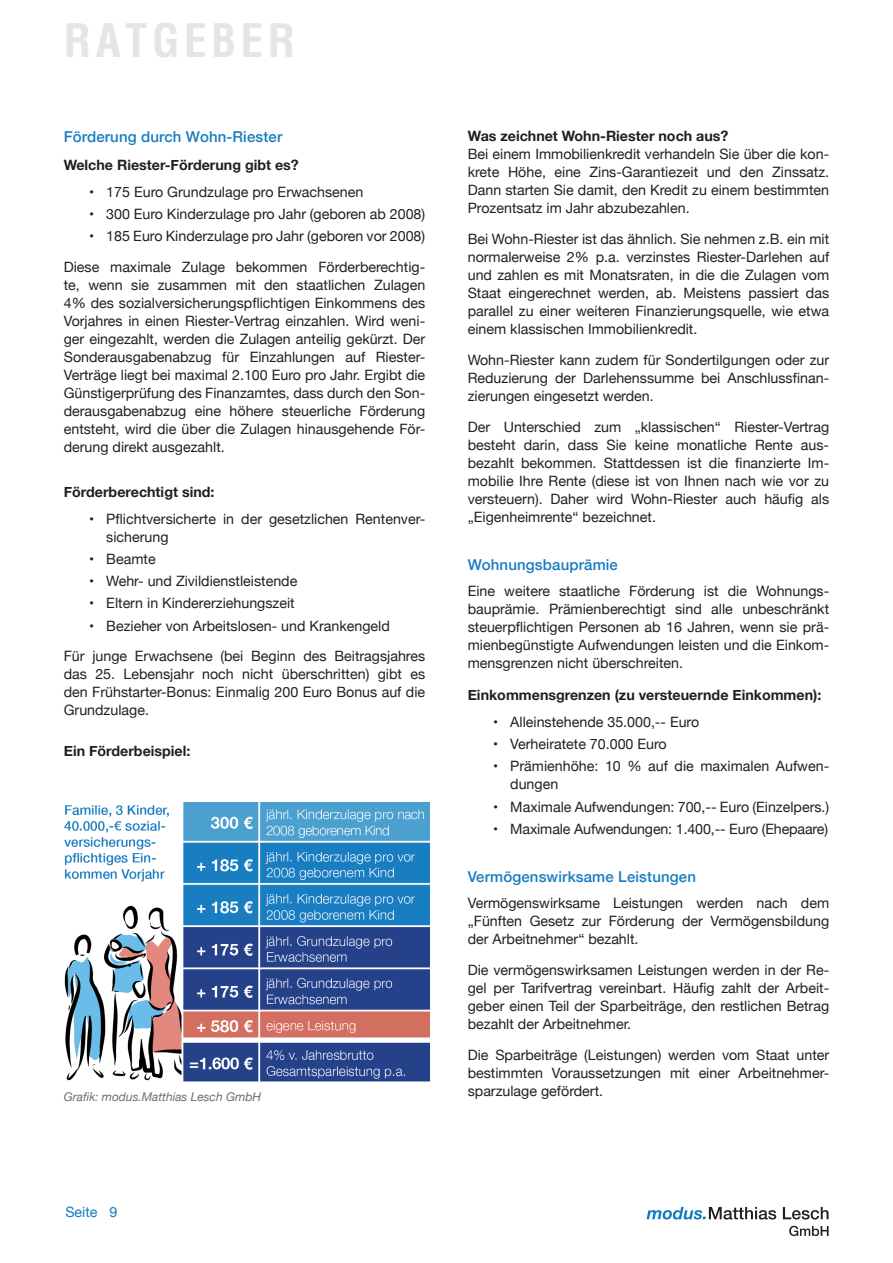
<style>
.page{position:relative;width:893px;height:1263px;background:#fff}
.page>*{position:absolute;margin:0;border:0;box-sizing:border-box;transform-origin:0 0}
.t1{font:700 condensed 45px "Helvetica";letter-spacing:.1em;color:#e6e4e5}
.t2{font:500 15px "Helvetica Neue";letter-spacing:.01em;color:#177dc2}
.t3{font:14.25px/18px "Helvetica Neue";color:#231f20;text-align:justify}
.t4{font:700 14.25px "Helvetica Neue";color:#231f20}
.t5{font:14.25px "Helvetica Neue";color:#147dc2}
.t6{font:italic 12px "Helvetica Neue";color:#6c6d70}
</style>
<div class="page">
<svg style="left:789px;top:1226px;width:40px;height:10px"></svg>
<svg style="left:646px;top:1207px;width:182px;height:12px"></svg>
<img style="left:64px;top:803px;width:365px;height:278px">
<h1 class="t1" style="left:64px;top:11px;width:233px">RATGEBER</h1>
<p class="t2" style="left:64px;top:125px;width:220px">Förderung durch Wohn-Riester</p>
<p class="t4" style="left:64px;top:154px;width:237px">Welche Riester-Förderung gibt es?</p>
<p class="t3" style="left:89px;top:183px;width:276px">• 175 Euro Grundzulage pro Erwachsenen</p>
<p class="t3" style="left:89px;top:206px;width:337px">• 300 Euro Kinderzulage pro Jahr (geboren ab 2008)</p>
<p class="t3" style="left:64px;top:222px;width:363px;line-height:30.8px;text-align:right">• 185 Euro Kinderzulage pro Jahr (geboren vor 2008)<br>Diese maximale Zulage bekommen Förderberechtig-</p>
<p class="t3" style="left:64px;top:277px;width:363px">te, wenn sie zusammen mit den staatlichen Zulagen 4% des sozialversicherungspflichtigen Einkommens des Vorjahres in einen Riester-Vertrag einzahlen. Wird weni&shy;ger eingezahlt, werden die Zulagen anteilig gekürzt. Der Sonderausgabenabzug für Einzahlungen auf Riester-Verträge liegt bei maximal 2.100 Euro pro Jahr. Ergibt die Günstigerprüfung des Finanzamtes, dass durch den Son&shy;derausgabenabzug eine höhere steuerliche Förderung entsteht, wird die über die Zulagen hinausgehende För&shy;derung direkt ausgezahlt.</p>
<p class="t4" style="left:64px;top:481px;width:152px">Förderberechtigt sind:</p>
<p class="t3" style="left:106px;top:510px;width:320px;text-indent:-17px">• Pflichtversicherte in der gesetzlichen Rentenver&shy;sicherung</p>
<p class="t3" style="left:89px;top:550px;width:68px">• Beamte</p>
<p class="t3" style="left:89px;top:573px;width:210px">• Wehr- und Zivildienstleistende</p>
<p class="t3" style="left:89px;top:595px;width:207px">• Eltern in Kindererziehungszeit</p>
<p class="t3" style="left:64px;top:611px;width:363px;line-height:30.8px;text-indent:26px">• Bezieher von Arbeitslosen- und Krankengeld<br>Für junge Erwachsene (bei Beginn des Beitragsjahres</p>
<p class="t3" style="left:64px;top:666px;width:363px">das 25. Lebensjahr noch nicht überschritten) gibt es den Frühstarter-Bonus: Einmalig 200 Euro Bonus auf die Grundzulage.</p>
<p class="t4" style="left:64px;top:740px;width:128px">Ein Förderbeispiel:</p>
<p class="t6" style="left:64px;top:1088px;width:199px">Grafik: modus.Matthias Lesch GmbH</p>
<p class="t5" style="left:65px;top:1202px;width:54px">Seite 9</p>
<p class="t4" style="left:468px;top:125px;width:262px">Was zeichnet Wohn-Riester noch aus?</p>
<p class="t3" style="left:468px;top:146px;width:363px">Bei einem Immobilienkredit verhandeln Sie über die kon&shy;krete Höhe, eine Zins-Garantiezeit und den Zinssatz.<br>Dann starten Sie damit, den Kredit zu einem bestimmten Prozentsatz im Jahr abzubezahlen.</p>
<p class="t3" style="left:468px;top:231px;width:363px">Bei Wohn-Riester ist das ähnlich. Sie nehmen z.B. ein mit normalerweise 2% p.a. verzinstes Riester-Darlehen auf und zahlen es mit Monatsraten, in die die Zulagen vom Staat eingerechnet werden, ab. Meistens passiert das parallel zu einer weiteren Finanzierungsquelle, wie etwa einem klassischen Immobilienkredit.</p>
<p class="t3" style="left:468px;top:352px;width:363px">Wohn-Riester kann zudem für Sondertilgungen oder zur Reduzierung der Darlehenssumme bei Anschlussfinan&shy;zierungen eingesetzt werden.</p>
<p class="t3" style="left:468px;top:418px;width:363px">Der Unterschied zum „klassischen“ Riester-Vertrag besteht darin, dass Sie keine monatliche Rente aus&shy;bezahlt bekommen. Stattdessen ist die finanzierte Im&shy;mobilie Ihre Rente (diese ist von Ihnen nach wie vor zu versteuern). Daher wird Wohn-Riester auch häufig als „Eigenheimrente“ bezeichnet.</p>
<p class="t2" style="left:468px;top:552px;width:152px">Wohnungsbauprämie</p>
<p class="t3" style="left:468px;top:583px;width:363px">Eine weitere staatliche Förderung ist die Wohnungs&shy;bauprämie. Prämienberechtigt sind alle unbeschränkt steuerpflichtigen Personen ab 16 Jahren, wenn sie prä&shy;mienbegünstigte Aufwendungen leisten und die Einkom&shy;mensgrenzen nicht überschreiten.</p>
<p class="t4" style="left:468px;top:684px;width:355px">Einkommensgrenzen (zu versteuernde Einkommen):</p>
<p class="t3" style="left:493px;top:714px;width:208px">• Alleinstehende 35.000,-- Euro</p>
<p class="t3" style="left:493px;top:736px;width:175px">• Verheiratete 70.000 Euro</p>
<p class="t3" style="left:510px;top:758px;width:320px;text-indent:-17px">• Prämienhöhe: 10 % auf die maximalen Aufwen&shy;dungen</p>
<p class="t3" style="left:493px;top:798px;width:337px">• Maximale Aufwendungen: 700,-- Euro (Einzelpers.)</p>
<p class="t3" style="left:493px;top:821px;width:336px">• Maximale Aufwendungen: 1.400,-- Euro (Ehepaare)</p>
<p class="t2" style="left:468px;top:864px;width:230px">Vermögenswirksame Leistungen</p>
<p class="t3" style="left:468px;top:895px;width:363px">Vermögenswirksame Leistungen werden nach dem „Fünften Gesetz zur Förderung der Vermögensbildung der Arbeitnehmer“ bezahlt.</p>
<p class="t3" style="left:468px;top:962px;width:363px">Die vermögenswirksamen Leistungen werden in der Re&shy;gel per Tarifvertrag vereinbart. Häufig zahlt der Arbeit&shy;geber einen Teil der Sparbeiträge, den restlichen Betrag bezahlt der Arbeitnehmer.</p>
<p class="t3" style="left:468px;top:1046px;width:363px">Die Sparbeiträge (Leistungen) werden vom Staat unter bestimmten Voraussetzungen mit einer Arbeitnehmer&shy;sparzulage gefördert.</p>
</div>
